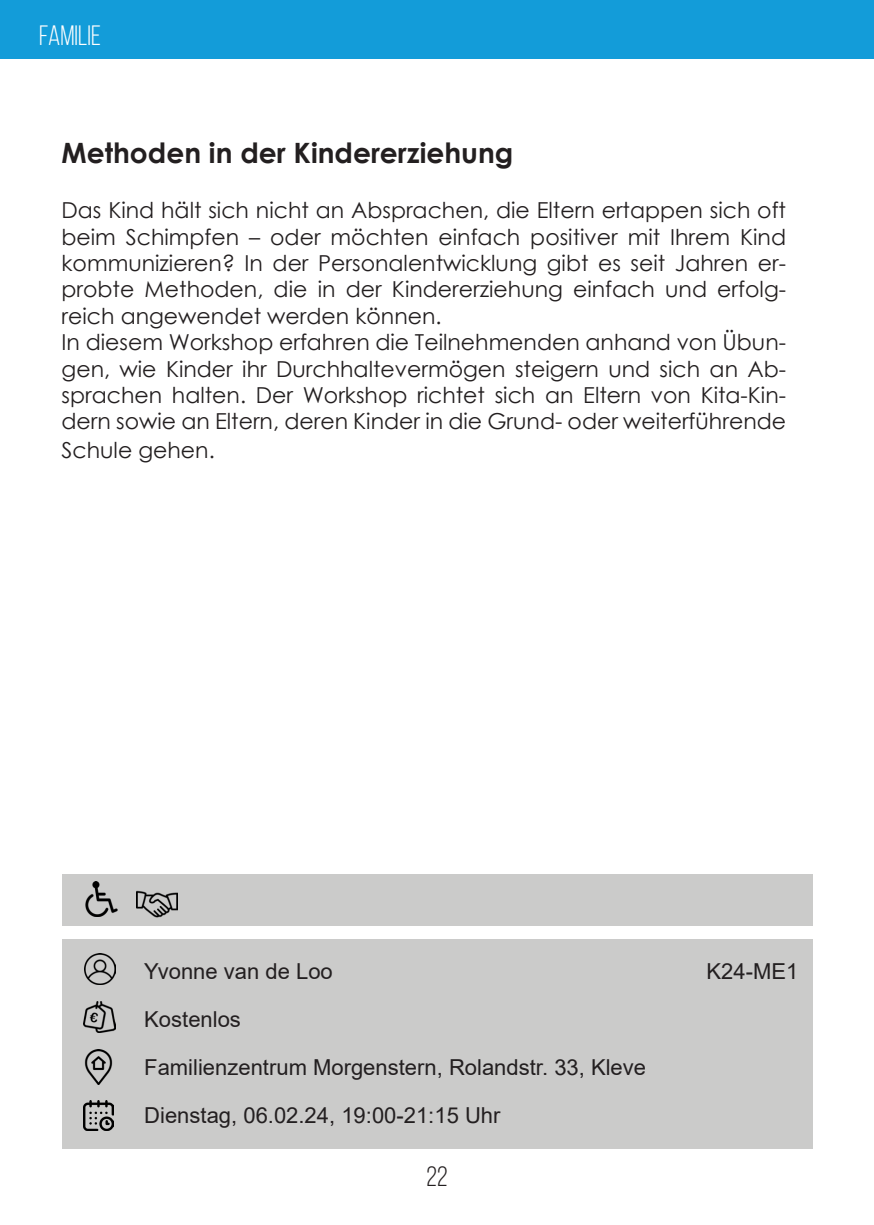
<style>
.page{position:relative;width:874px;height:1225px;background:#fff}
.page>*{position:absolute;margin:0;border:0;box-sizing:border-box;transform-origin:0 0}
.t1{font:700 28px "Century Gothic";color:#231f20}
.t2{font:28px "Bebas Neue";color:#fff}
.t3{font:28px "Bebas Neue";color:#231f20}
.t4{font:22px/26.4px "Century Gothic";color:#231f20}
.t5{font:22px/48px "Arial";color:#231f20}
</style>
<div class="page">
<div style="left:61px;top:938px;width:751px;height:210px;background:#cbcbca"></div>
<img style="left:84px;top:1001px;width:31px;height:31px">
<img style="left:84px;top:953px;width:31px;height:32px">
<img style="left:84px;top:1049px;width:29px;height:35px">
<img style="left:84px;top:1100px;width:29px;height:30px">
<div style="left:61px;top:874px;width:751px;height:51px;background:#cbcbca"></div>
<img style="left:85px;top:881px;width:33px;height:35px">
<img style="left:136px;top:890px;width:41px;height:28px">
<div style="left:0;top:0;width:873px;height:59px;background:#139cd9"></div>
<p class="t2" style="left:39px;top:20px;width:63px">FAMilie</p>
<p class="t1" style="left:61px;top:131px;width:453px">Methoden in der Kindererziehung</p>
<p class="t4" style="left:61px;top:197px;width:725px">Das Kind hält sich nicht an Absprachen, die Eltern ertappen sich oft beim Schimpfen – oder möchten einfach positiver mit Ihrem Kind kommunizieren? In der Personalentwicklung gibt es seit Jahren er&shy;probte Methoden, die in der Kindererziehung einfach und erfolg&shy;reich angewendet werden können.<br>In diesem Workshop erfahren die Teilnehmenden anhand von Übun&shy;gen, wie Kinder ihr Durchhaltevermögen steigern und sich an Ab&shy;sprachen halten. Der Workshop richtet sich an Eltern von Kita-Kin&shy;dern sowie an Eltern, deren Kinder in die Grund- oder weiterführende</p>
<p class="t4" style="left:61px;top:437px;width:155px">Schule gehen.</p>
<p class="t5" style="left:144px;top:947px;width:503px">Yvonne van de Loo<br>Kostenlos<br>Familienzentrum Morgenstern, Rolandstr. 33, Kleve<br>Dienstag, 06.02.24, 19:00-21:15 Uhr</p>
<p class="t3" style="left:426px;top:1161px;width:23px">22</p>
<p class="t5" style="left:706px;top:947px;width:93px">K24-ME1</p>
</div>
